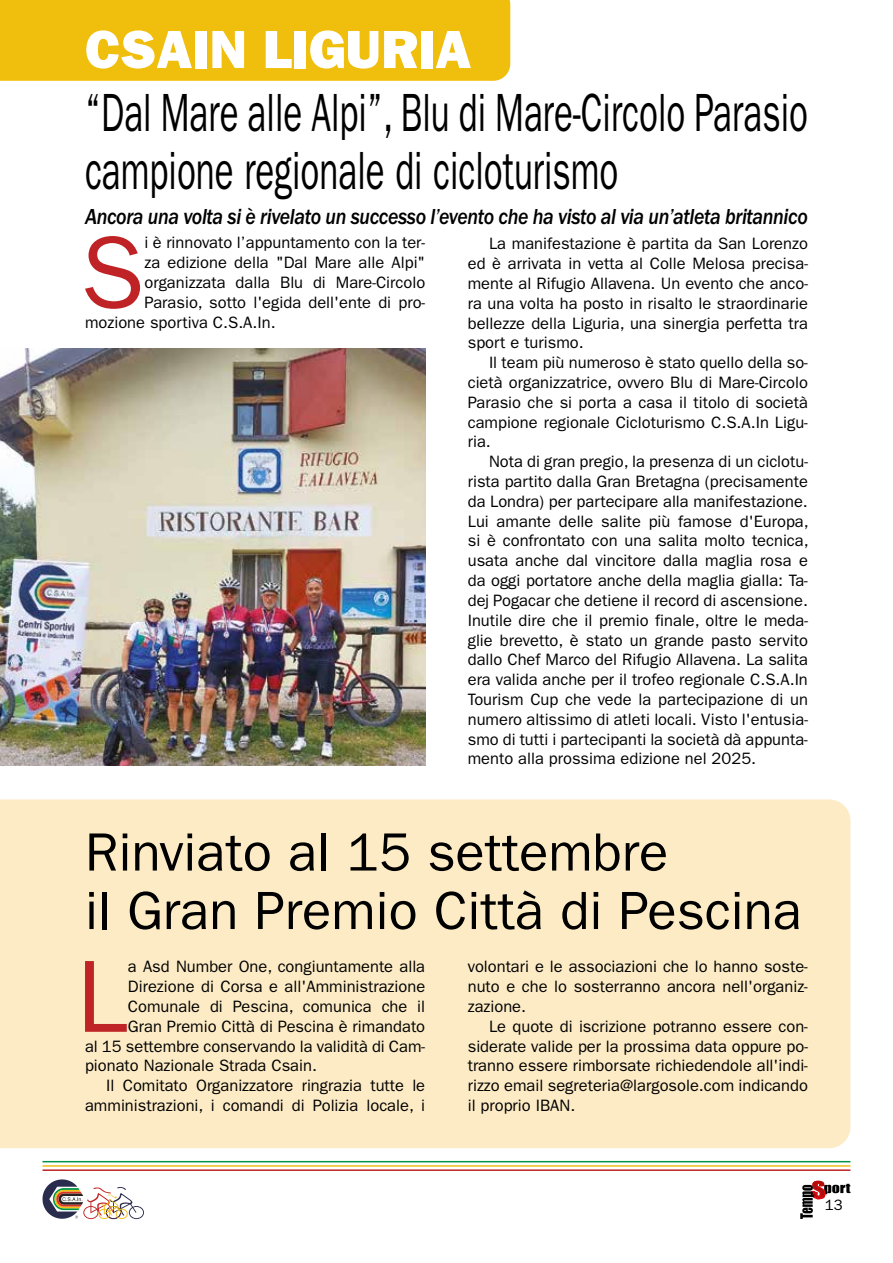
<style>
.page{position:relative;width:893px;height:1263px;background:#fff}
.page>*{position:absolute;margin:0;border:0;box-sizing:border-box;transform-origin:0 0}
.t1{font:103.05px "ITC Franklin Gothic Std";color:#bf2325}
.t2{font:54px/58.5px "ITC Franklin Gothic Std";color:#000;scale:.65 1}
.t3{font:54px/58.5px "ITC Franklin Gothic Std";color:#000}
.t4{font:54px "ITC Franklin Gothic Std Hvy";color:#fff}
.t5{font:22.5px "ITC Franklin Gothic Std Med It";letter-spacing:-.02em;color:#000;scale:.89 1}
.t6{font:16.5px/19.8px "ITC Franklin Gothic Std";color:#000;text-align:justify}
.t7{font:15px "ITC Franklin Gothic Std";color:#000}
</style>
<div class="page">
<svg style="left:800px;top:1181px;width:50px;height:38px"></svg>
<svg style="left:43px;top:1179px;width:101px;height:40px"></svg>
<hr style="left:43px;top:1161px;width:807px;height:1px;background:#009546">
<hr style="left:43px;top:1165px;width:807px;height:2px;background:#eebe1b">
<hr style="left:43px;top:1169px;width:807px;height:2px;background:#bf2325">
<div style="left:0;top:799px;width:850px;height:349px;background:#fcebc5"></div>
<div style="left:0;top:0;width:510px;height:81px;background:#f0be0d"></div>
<img style="left:0;top:349px;width:425px;height:416px">
<h2 class="t4" style="left:85px;top:18px;width:387px">CSAIN LIGURIA</h2>
<h2 class="t2" style="left:85px;top:83px;width:1114px">“Dal Mare alle Alpi”, Blu di Mare-Circolo Parasio campione regionale di cicloturismo</h2>
<h3 class="t5" style="left:85px;top:204px;width:814px">Ancora una volta si è rivelato un successo l’evento che ha visto al via un’atleta britannico</h3>
<h1 class="t1" style="left:81px;top:214px;width:65px">S</h1>
<p class="t6" style="left:145px;top:233px;width:282px">i è rinnovato l’appuntamento con la ter-</p>
<p class="t6" style="left:145px;top:253px;width:282px">za edizione della "Dal Mare alle Alpi"</p>
<p class="t6" style="left:145px;top:273px;width:282px">organizzata dalla Blu di Mare-Circolo</p>
<p class="t6" style="left:145px;top:292px;width:282px">Parasio, sotto l'egida dell'ente di pro-</p>
<p class="t6" style="left:85px;top:312px;width:192px">mozione sportiva C.S.A.In.</p>
<p class="t6" style="left:468px;top:234px;width:342px;text-indent:21px">La manifestazione è partita da San Lorenzo ed è arrivata in vetta al Colle Melosa precisa&shy;mente al Rifugio Allavena. Un evento che anco&shy;ra una volta ha posto in risalto le straordinarie bellezze della Liguria, una sinergia perfetta tra sport e turismo.</p>
<p class="t6" style="left:468px;top:353px;width:342px;text-indent:21px">Il team più numeroso è stato quello della so&shy;cietà organizzatrice, ovvero Blu di Mare-Circolo Parasio che si porta a casa il titolo di società campione regionale Cicloturismo C.S.A.In Ligu&shy;ria.</p>
<p class="t6" style="left:468px;top:452px;width:342px;text-indent:21px">Nota di gran pregio, la presenza di un ciclotu&shy;rista partito dalla Gran Bretagna (precisamente da Londra) per partecipare alla manifestazione.<br>Lui amante delle salite più famose d'Europa, si è confrontato con una salita molto tecnica, usata anche dal vincitore dalla maglia rosa e da oggi portatore anche della maglia gialla: Ta&shy;dej Pogacar che detiene il record di ascensione.<br>Inutile dire che il premio finale, oltre le meda&shy;glie brevetto, è stato un grande pasto servito dallo Chef Marco del Rifugio Allavena. La salita era valida anche per il trofeo regionale C.S.A.In Tourism Cup che vede la partecipazione di un numero altissimo di atleti locali. Visto l'entusia&shy;smo di tutti i partecipanti la società dà appunta&shy;mento alla prossima edizione nel 2025.</p>
<h2 class="t3" style="left:85px;top:823px;width:718px">Rinviato al 15 settembre<br>il Gran Premio Città di Pescina</h2>
<h1 class="t1" style="left:76px;top:937px;width:53px">L</h1>
<p class="t6" style="left:128px;top:957px;width:299px">a Asd Number One, congiuntamente alla</p>
<p class="t6" style="left:468px;top:957px;width:342px">volontari e le associazioni che lo hanno soste&shy;nuto e che lo sosterranno ancora nell'organiz&shy;zazione.</p>
<p class="t6" style="left:468px;top:1016px;width:342px;text-indent:21px">Le quote di iscrizione potranno essere con&shy;siderate valide per la prossima data oppure po&shy;tranno essere rimborsate richiedendole all'indi&shy;rizzo email segreteria@largosole.com indicando il proprio IBAN.</p>
<p class="t6" style="left:128px;top:977px;width:299px">Direzione di Corsa e all'Amministrazione</p>
<p class="t6" style="left:128px;top:996px;width:299px">Comunale di Pescina, comunica che il</p>
<p class="t6" style="left:128px;top:1016px;width:299px">Gran Premio Città di Pescina è rimandato</p>
<p class="t6" style="left:85px;top:1036px;width:342px">al 15 settembre conservando la validità di Cam-</p>
<p class="t6" style="left:85px;top:1056px;width:233px">pionato Nazionale Strada Csain.</p>
<p class="t6" style="left:106px;top:1076px;width:320px">Il Comitato Organizzatore ringrazia tutte le</p>
<p class="t6" style="left:85px;top:1095px;width:342px">amministrazioni, i comandi di Polizia locale, i</p>
<p class="t7" style="left:825px;top:1196px;width:19px">13</p>
</div>
